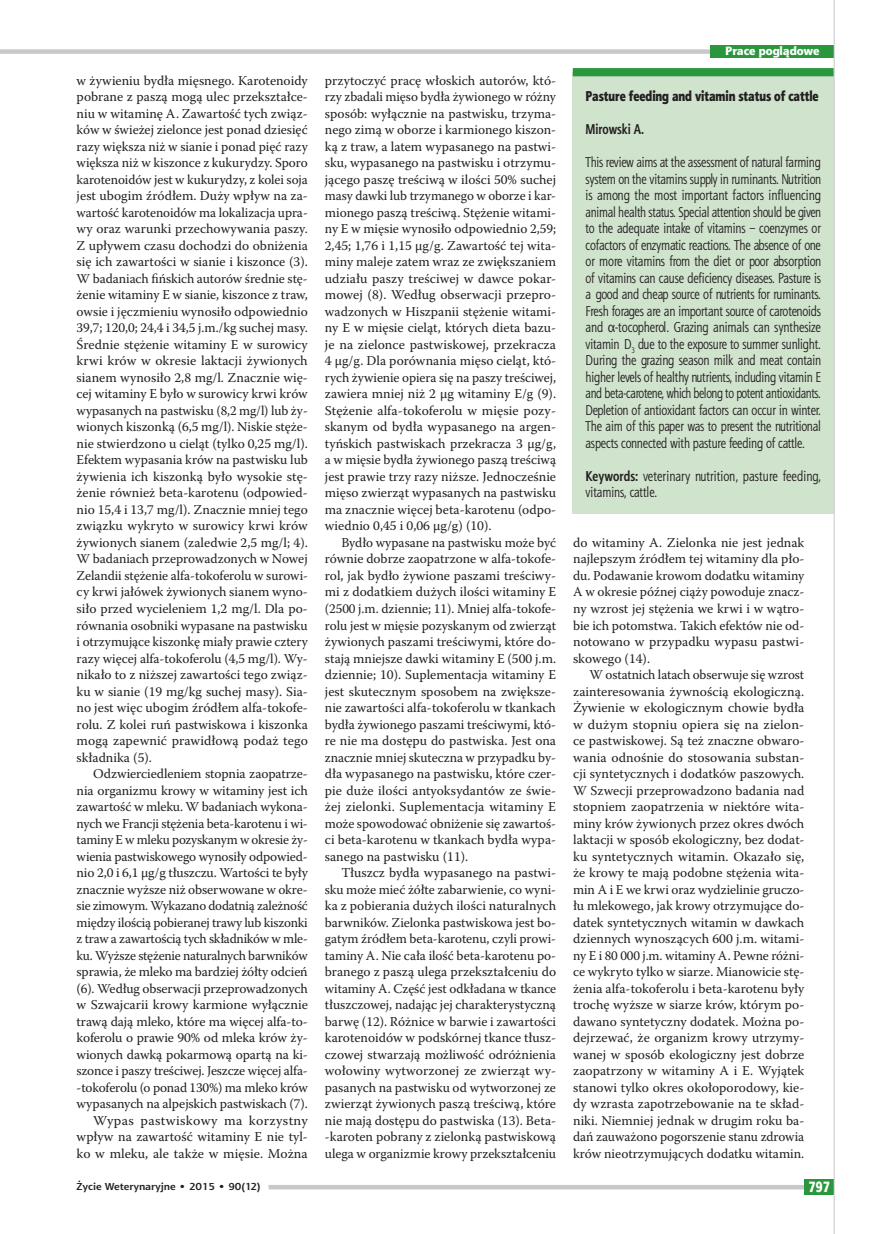
<style>
.page{position:relative;width:881px;height:1234px;background:#fff}
.page>*{position:absolute;margin:0;border:0;box-sizing:border-box;transform-origin:0 0}
.t1{font:15px "Aerton Cnd EFN Black";color:#fff}
.t2{font:14.25px/16.5px "Aerton Cnd EFN";letter-spacing:-.01em;color:#231f20;text-align:justify}
.t3{font:14.25px "Aerton Cnd EFN Black";color:#231f20}
.t4{font:700 14.25px "Aerton Cnd EFN";color:#231f20}
.t5{font:13.5px/16.5px "Warnock Pro";letter-spacing:-.005em;color:#231f20;text-align:justify}
.t6{font:12px "Aerton EFN Black";color:#fff}
.t7{font:700 10.2px "Aerton EFN";color:#231f20;scale:1.11 1}
.s1{font-family:"Franklin Gothic"}
.s2{font-weight:700}
</style>
<div class="page">
<div style="left:572px;top:72px;width:261px;height:442px;background:#d0e3cd"></div>
<div style="left:572px;top:68px;width:261px;height:8px;background:#2a973d"></div>
<div style="left:0;top:49px;width:833px;height:5px;background:#c7c8ca"></div>
<div style="left:710px;top:45px;width:123px;height:13px;background:#2a973d"></div>
<div style="left:268px;top:1184px;width:565px;height:5px;background:#c7c8ca"></div>
<div style="left:804px;top:1178px;width:29px;height:15px;background:#2a973d"></div>
<hr style="left:833px;top:0;width:1px;height:1233px;background:#c7c8ca">
<p class="t5" style="left:77px;top:72px;width:233px">w żywieniu bydła mięsnego. Karotenoidy pobrane z paszą mogą ulec przekształce&shy;niu w witaminę A. Zawartość tych związ&shy;ków w świeżej zielonce jest ponad dziesięć razy większa niż w sianie i ponad pięć razy większa niż w kiszonce z kukurydzy. Sporo karotenoidów jest w kukurydzy, z kolei soja jest ubogim źródłem. Duży wpływ na za&shy;wartość karotenoidów ma lokalizacja upra&shy;wy oraz warunki przechowywania paszy.<br>Z upływem czasu dochodzi do obniżenia się ich zawartości w sianie i kiszonce (3).<br>W badaniach fińskich autorów średnie stę&shy;żenie witaminy E w sianie, kiszonce z traw, owsie i jęczmieniu wynosiło odpowiednio 39,7; 120,0; 24,4 i 34,5 j.m./kg suchej masy.<br>Średnie stężenie witaminy E w surowicy krwi krów w okresie laktacji żywionych sianem wynosiło 2,8 mg/l. Znacznie wię&shy;cej witaminy E było w surowicy krwi krów wypasanych na pastwisku (8,2 mg/l) lub ży&shy;wionych kiszonką (6,5 mg/l). Niskie stęże&shy;nie stwierdzono u cieląt (tylko 0,25 mg/l).<br>Efektem wypasania krów na pastwisku lub żywienia ich kiszonką było wysokie stę&shy;żenie również beta-karotenu (odpowied&shy;nio 15,4 i 13,7 mg/l). Znacznie mniej tego związku wykryto w surowicy krwi krów żywionych sianem (zaledwie 2,5 mg/l; 4).<br>W badaniach przeprowadzonych w Nowej Zelandii stężenie alfa-tokoferolu w surowi&shy;cy krwi jałówek żywionych sianem wyno&shy;siło przed wycieleniem 1,2 mg/l. Dla po&shy;równania osobniki wypasane na pastwisku i otrzymujące kiszonkę miały prawie cztery razy więcej alfa-tokoferolu (4,5 mg/l). Wy&shy;nikało to z niższej zawartości tego związ&shy;ku w sianie (19 mg/kg suchej masy). Sia&shy;no jest więc ubogim źródłem alfa-tokofe&shy;rolu. Z kolei ruń pastwiskowa i kiszonka mogą zapewnić prawidłową podaż tego składnika (5).</p>
<p class="t5" style="left:77px;top:765px;width:233px;text-align:right">Odzwierciedleniem stopnia zaopatrze&shy;nia organizmu krowy w witaminy jest ich zawartość w mleku. W badaniach wykona&shy;nych we Francji stężenia beta-karotenu i wi&shy;taminy E w mleku pozyskanym w okresie ży&shy;wienia pastwiskowego wynosiły odpowied&shy;nio 2,0 i 6,1 μg/g tłuszczu. Wartości te były znacznie wyższe niż obserwowane w okre&shy;sie zimowym. Wykazano dodatnią zależność między ilością pobieranej trawy lub kiszonki z traw a zawartością tych składników w mle&shy;ku. Wyższe stężenie naturalnych barwników sprawia, że mleko ma bardziej żółty odcień (6). Według obserwacji przeprowadzonych w Szwajcarii krowy karmione wyłącznie trawą dają mleko, które ma więcej alfa-to&shy;koferolu o prawie 90% od mleka krów ży&shy;wionych dawką pokarmową opartą na ki&shy;szonce i paszy treściwej. Jeszcze więcej alfa--tokoferolu (o ponad 130%) ma mleko krów wypasanych na alpejskich pastwiskach (7).<br>Wypas pastwiskowy ma korzystny wpływ na zawartość witaminy E nie tyl&shy;ko w mleku, ale także w mięsie. Można</p>
<p class="t5" style="left:325px;top:72px;width:233px">przytoczyć pracę włoskich autorów, któ&shy;rzy zbadali mięso bydła żywionego w różny sposób: wyłącznie na pastwisku, trzyma&shy;nego zimą w oborze i karmionego kiszon&shy;ką z traw, a latem wypasanego na pastwi&shy;sku, wypasanego na pastwisku i otrzymu&shy;jącego paszę treściwą w ilości 50% suchej masy dawki lub trzymanego w oborze i kar&shy;mionego paszą treściwą. Stężenie witami&shy;ny E w mięsie wynosiło odpowiednio 2,59; 2,45; 1,76 i 1,15 μg/g. Zawartość tej wita&shy;miny maleje zatem wraz ze zwiększaniem udziału paszy treściwej w dawce pokar&shy;mowej (8). Według obserwacji przepro&shy;wadzonych w Hiszpanii stężenie witami&shy;ny E w mięsie cieląt, których dieta bazu&shy;je na zielonce pastwiskowej, przekracza 4 μg/g. Dla porównania mięso cieląt, któ&shy;rych żywienie opiera się na paszy treściwej, zawiera mniej niż 2 μg witaminy E/g (9).<br>Stężenie alfa-tokoferolu w mięsie pozy&shy;skanym od bydła wypasanego na argen&shy;tyńskich pastwiskach przekracza 3 μg/g, a w mięsie bydła żywionego paszą treściwą jest prawie trzy razy niższe. Jednocześnie mięso zwierząt wypasanych na pastwisku ma znacznie więcej beta-karotenu (odpo&shy;wiednio 0,45 i 0,06 μg/g) (10).</p>
<p class="t5" style="left:325px;top:534px;width:233px;text-indent:16px">Bydło wypasane na pastwisku może być równie dobrze zaopatrzone w alfa-tokofe&shy;rol, jak bydło żywione paszami treściwy&shy;mi z dodatkiem dużych ilości witaminy E (2500 j.m. dziennie; 11). Mniej alfa-tokofe&shy;rolu jest w mięsie pozyskanym od zwierząt żywionych paszami treściwymi, które do&shy;stają mniejsze dawki witaminy E (500 j.m. dziennie; 10). Suplementacja witaminy E jest skutecznym sposobem na zwiększe&shy;nie zawartości alfa-tokoferolu w tkankach bydła żywionego paszami treściwymi, któ&shy;re nie ma dostępu do pastwiska. Jest ona znacznie mniej skuteczna w przypadku by&shy;dła wypasanego na pastwisku, które czer&shy;pie duże ilości antyoksydantów ze świe&shy;żej zielonki. Suplementacja witaminy E może spowodować obniżenie się zawartoś&shy;ci beta-karotenu w tkankach bydła wypa&shy;sanego na pastwisku (11).</p>
<p class="t5" style="left:325px;top:864px;width:233px;text-indent:16px">Tłuszcz bydła wypasanego na pastwi&shy;sku może mieć żółte zabarwienie, co wyni&shy;ka z pobierania dużych ilości naturalnych barwników. Zielonka pastwiskowa jest bo&shy;gatym źródłem beta-karotenu, czyli prowi&shy;taminy A. Nie cała ilość beta-karotenu po&shy;branego z paszą ulega przekształceniu do witaminy A. Część jest odkładana w tkance tłuszczowej, nadając jej charakterystyczną barwę (12). Różnice w barwie i zawartości karotenoidów w podskórnej tkance tłusz&shy;czowej stwarzają możliwość odróżnienia wołowiny wytworzonej ze zwierząt wy&shy;pasanych na pastwisku od wytworzonej ze zwierząt żywionych paszą treściwą, które nie mają dostępu do pastwiska (13). Beta--karoten pobrany z zielonką pastwiskową ulega w organizmie krowy przekształceniu</p>
<p class="t6" style="left:725px;top:43px;width:96px">Prace poglądowe</p>
<p class="t3" style="left:585px;top:87px;width:234px">Pasture feeding and vitamin status of cattle</p>
<p class="t4" style="left:585px;top:121px;width:60px">Mirowski A.</p>
<p class="t2" style="left:585px;top:154px;width:237px">This review aims at the assessment of natural farming system on the vitamins supply in ruminants. Nutrition is among the most important factors influencing animal health status. Special attention should be given to the adequate intake of vitamins – coenzymes or cofactors of enzymatic reactions. The absence of one or more vitamins from the diet or poor absorption of vitamins can cause deficiency diseases. Pasture is a good and cheap source of nutrients for ruminants.<br>Fresh forages are an important source of carotenoids and <span class="s1">α</span>-tocopherol. Grazing animals can synthesize vitamin D<sub>3</sub> due to the exposure to summer sunlight.<br>During the grazing season milk and meat contain higher levels of healthy nutrients, including vitamin E and beta-carotene, which belong to potent antioxidants.<br>Depletion of antioxidant factors can occur in winter.<br>The aim of this paper was to present the nutritional aspects connected with pasture feeding of cattle.</p>
<p class="t2" style="left:585px;top:467px;width:237px"><span class="s2">Keywords:</span> veterinary nutrition, pasture feeding, vitamins, cattle.</p>
<p class="t5" style="left:573px;top:534px;width:233px">do witaminy A. Zielonka nie jest jednak najlepszym źródłem tej witaminy dla pło&shy;du. Podawanie krowom dodatku witaminy A w okresie późnej ciąży powoduje znacz&shy;ny wzrost jej stężenia we krwi i w wątro&shy;bie ich potomstwa. Takich efektów nie od&shy;notowano w przypadku wypasu pastwi&shy;skowego (14).</p>
<p class="t5" style="left:573px;top:666px;width:233px;text-indent:16px">W ostatnich latach obserwuje się wzrost zainteresowania żywnością ekologiczną.<br>Żywienie w ekologicznym chowie bydła w dużym stopniu opiera się na zielon&shy;ce pastwiskowej. Są też znaczne obwaro&shy;wania odnośnie do stosowania substan&shy;cji syntetycznych i dodatków paszowych.<br>W Szwecji przeprowadzono badania nad stopniem zaopatrzenia w niektóre wita&shy;miny krów żywionych przez okres dwóch laktacji w sposób ekologiczny, bez dodat&shy;ku syntetycznych witamin. Okazało się, że krowy te mają podobne stężenia wita&shy;min A i E we krwi oraz wydzielinie gruczo&shy;łu mlekowego, jak krowy otrzymujące do&shy;datek syntetycznych witamin w dawkach dziennych wynoszących 600 j.m. witami&shy;ny E i 80 000 j.m. witaminy A. Pewne różni&shy;ce wykryto tylko w siarze. Mianowicie stę&shy;żenia alfa-tokoferolu i beta-karotenu były trochę wyższe w siarze krów, którym po&shy;dawano syntetyczny dodatek. Można po&shy;dejrzewać, że organizm krowy utrzymy&shy;wanej w sposób ekologiczny jest dobrze zaopatrzony w witaminy A i E. Wyjątek stanowi tylko okres okołoporodowy, kie&shy;dy wzrasta zapotrzebowanie na te skład&shy;niki. Niemniej jednak w drugim roku ba&shy;dań zauważono pogorszenie stanu zdrowia krów nieotrzymujących dodatku witamin.</p>
<p class="t7" style="left:77px;top:1180px;width:167px">Życie Weterynaryjne • 2015 • 90(12)</p>
<p class="t1" style="left:808px;top:1177px;width:23px">797</p>
</div>
